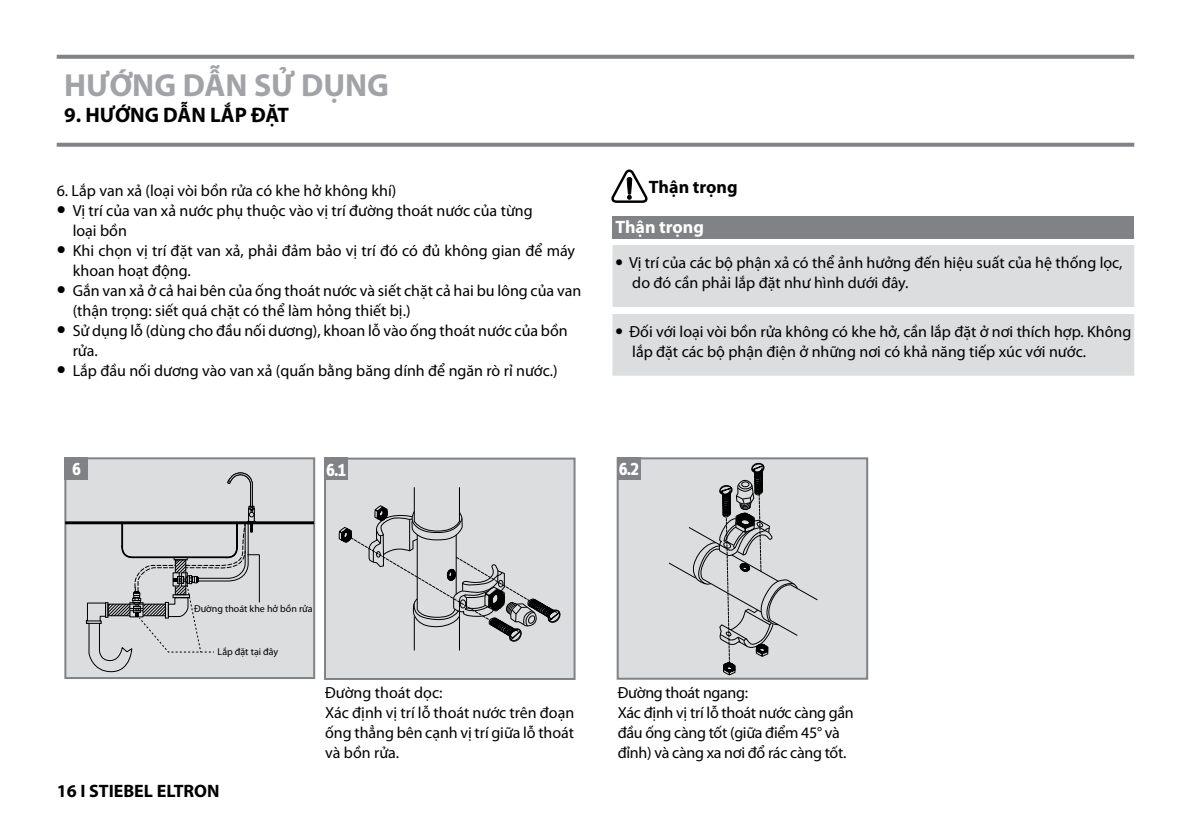
<style>
.page{position:relative;width:1191px;height:840px;background:#fff}
.page>*{position:absolute;margin:0;border:0;box-sizing:border-box;transform-origin:0 0}
.t1{font:700 32px "Myriad Pro";color:#a1a3a6}
.t2{font:700 21px "Myriad Pro";color:#000}
.t3{font:700 20px "STE Info Text";color:#fff}
.t4{font:700 18px "Myriad Pro";color:#000}
.t5{font:700 18px "Myriad Pro";color:#fff}
.t6{font:16px/20px "Myriad Pro";color:#000}
.t7{font:16px/20px "Myriad Pro";letter-spacing:-.02em;color:#000}
.t8{font:10px "Myriad Pro";color:#000}
</style>
<div class="page">
<svg style="left:57px;top:55px;width:1077px;height:4px;background:#87898c"></svg>
<svg style="left:57px;top:143px;width:1077px;height:4px;background:#888a8d"></svg>
<svg style="left:611px;top:169px;width:36px;height:34px"></svg>
<div style="left:612px;top:216px;width:522px;height:23px;background:#808285"></div>
<div style="left:612px;top:245px;width:522px;height:130px;background:#dcddde"></div>
<div style="left:612px;top:307px;width:522px;height:6px;background:#fff"></div>
<div style="left:325px;top:458px;width:249px;height:220px;background:#dcddde"></div>
<div style="left:324px;top:457px;width:251px;height:222px;border:2px solid #808285"></div>
<svg style="left:339px;top:470px;width:222px;height:210px"></svg>
<div style="left:324px;top:457px;width:23px;height:23px;background:#808285"></div>
<div style="left:617px;top:458px;width:250px;height:220px;background:#dcddde"></div>
<div style="left:616px;top:457px;width:252px;height:222px;border:2px solid #808285"></div>
<svg style="left:667px;top:462px;width:151px;height:218px"></svg>
<div style="left:617px;top:457px;width:23px;height:22px;background:#808285"></div>
<div style="left:65px;top:458px;width:249px;height:219px;background:#dcddde"></div>
<div style="left:64px;top:457px;width:251px;height:221px;border:2px solid #808285"></div>
<div style="left:66px;top:522px;width:247px;height:1px;border:1px solid #000"></div>
<svg style="left:85px;top:472px;width:189px;height:200px"></svg>
<div style="left:64px;top:457px;width:24px;height:22px;background:#808285"></div>
<h1 class="t1" style="left:64px;top:65px;width:326px">HƯỚNG DẪN SỬ DỤNG</h1>
<h2 class="t2" style="left:64px;top:102px;width:227px">9. HƯỚNG DẪN LẮP ĐẶT</h2>
<p class="t6" style="left:57px;top:180px;width:341px">6. Lắp van xả (loại vòi bồn rửa có khe hở không khí)</p>
<p class="t6" style="left:73px;top:200px;width:461px;text-indent:-16px">● Vị trí của van xả nước phụ thuộc vào vị trí đường thoát nước của từng loại bồn</p>
<p class="t6" style="left:73px;top:240px;width:504px;text-indent:-16px">● Khi chọn vị trí đặt van xả, phải đảm bảo vị trí đó có đủ không gian để máy khoan hoạt động.</p>
<p class="t6" style="left:73px;top:280px;width:510px;text-indent:-16px">● Gắn van xả ở cả hai bên của ống thoát nước và siết chặt cả hai bu lông của van (thận trọng: siết quá chặt có thể làm hỏng thiết bị.)</p>
<p class="t6" style="left:73px;top:320px;width:496px;text-indent:-16px">● Sử dụng lỗ (dùng cho đầu nối dương), khoan lỗ vào ống thoát nước của bồn rửa.</p>
<p class="t6" style="left:57px;top:360px;width:502px">● Lắp đầu nối dương vào van xả (quấn bằng băng dính để ngăn rò rỉ nước.)</p>
<p class="t4" style="left:649px;top:175px;width:90px">Thận trọng</p>
<p class="t5" style="left:615px;top:215px;width:90px">Thận trọng</p>
<p class="t6" style="left:632px;top:252px;width:492px;text-indent:-17px">● Vị trí của các bộ phận xả có thể ảnh hưởng đến hiệu suất của hệ thống lọc, do đó cần phải lắp đặt như hình dưới đây.</p>
<p class="t6" style="left:632px;top:321px;width:500px;text-indent:-17px">● Đối với loại vòi bồn rửa không có khe hở, cần lắp đặt ở nơi thích hợp. Không lắp đặt các bộ phận điện ở những nơi có khả năng tiếp xúc với nước.</p>
<p class="t3" style="left:72px;top:457px;width:10px">6</p>
<p class="t3" style="left:326px;top:457px;width:22px">6.1</p>
<p class="t3" style="left:619px;top:457px;width:22px">6.2</p>
<p class="t8" style="left:194px;top:602px;width:120px">Đường thoát khe hở bồn rửa</p>
<p class="t8" style="left:218px;top:645px;width:62px">Lắp đặt tại đây</p>
<p class="t4" style="left:57px;top:778px;width:164px">16 I STIEBEL ELTRON</p>
<p class="t6" style="left:325px;top:682px;width:251px">Đường thoát dọc:<br>Xác định vị trí lỗ thoát nước trên đoạn ống thẳng bên cạnh vị trí giữa lỗ thoát và bồn rửa.</p>
<p class="t7" style="left:618px;top:681px;width:237px">Đường thoát ngang:<br>Xác định vị trí lỗ thoát nước càng gần đầu ống càng tốt (giữa điểm 45° và đỉnh) và càng xa nơi đổ rác càng tốt.</p>
</div>
